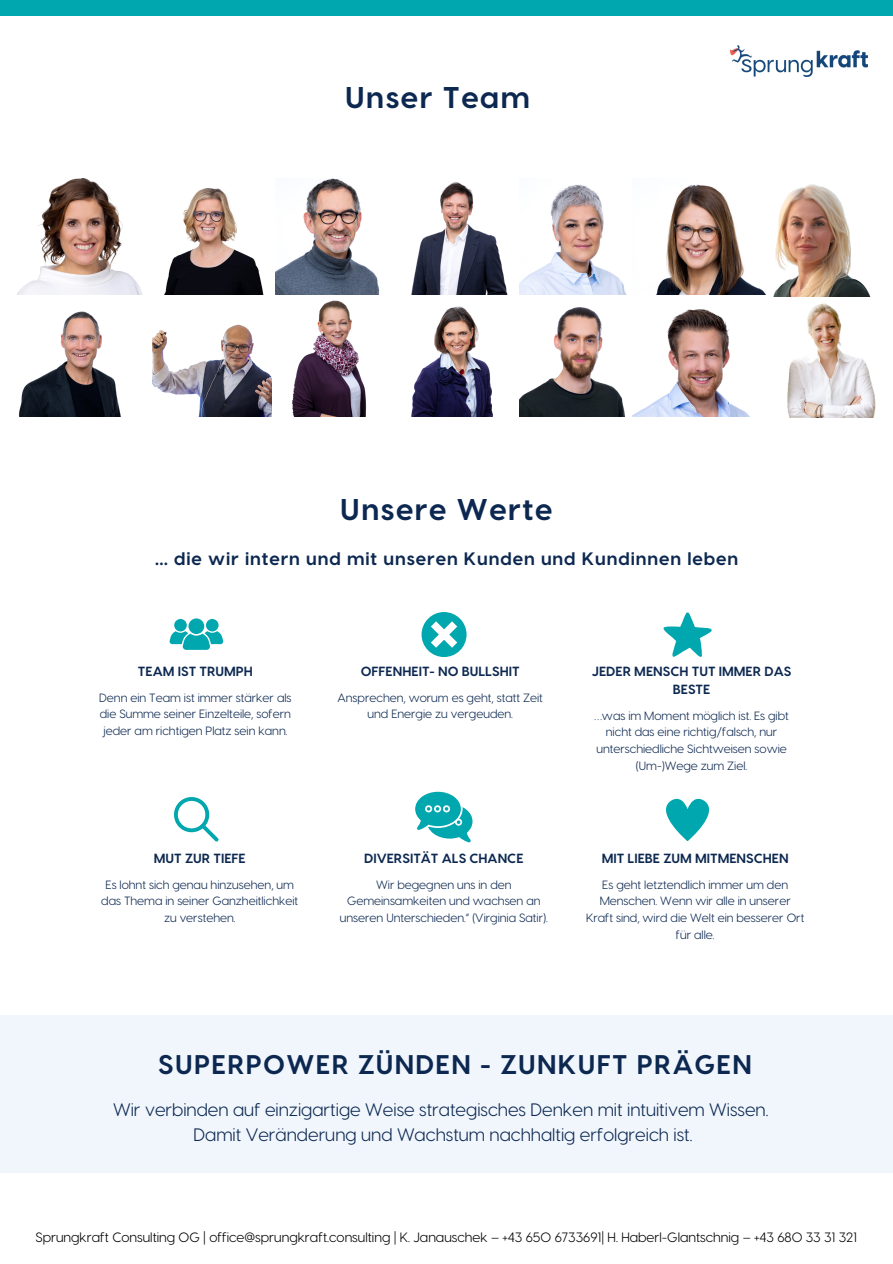
<style>
.page{position:relative;width:893px;height:1264px;background:#fff}
.page>*{position:absolute;margin:0;border:0;box-sizing:border-box;transform-origin:0 0}
.t1{font:700 30px "Visby CF";letter-spacing:.05em;color:#0c2850}
.t2{font:700 27px "Visby CF";letter-spacing:.05em;color:#0c2850}
.t3{font:18px "Visby CF";color:#0c2850}
.t4{font:700 18px "Visby CF";letter-spacing:.05em;color:#0c2850}
.t5{font:13.5px "Visby CF";color:#000}
.t6{font:700 13.35px/18.3px "Visby CF";color:#0c2850;text-align:center}
.t7{font:12px/16.6px "Visby CF";color:#0c2850;text-align:center}
</style>
<div class="page">
<div style="left:0;top:0;width:892px;height:16px;background:#00a7af"></div>
<img style="left:17px;top:178px;width:126px;height:117px">
<img style="left:19px;top:311px;width:102px;height:105px">
<img style="left:164px;top:188px;width:100px;height:107px">
<img style="left:153px;top:324px;width:118px;height:92px">
<img style="left:275px;top:178px;width:105px;height:117px">
<img style="left:292px;top:300px;width:74px;height:116px">
<img style="left:411px;top:181px;width:97px;height:114px">
<img style="left:411px;top:306px;width:82px;height:110px">
<img style="left:520px;top:184px;width:107px;height:111px">
<img style="left:520px;top:307px;width:105px;height:109px">
<img style="left:656px;top:184px;width:101px;height:111px">
<img style="left:632px;top:309px;width:117px;height:107px">
<img style="left:757px;top:184px;width:113px;height:112px">
<img style="left:787px;top:303px;width:88px;height:114px">
<div style="left:0;top:1015px;width:892px;height:157px;background:#f1f6fd"></div>
<div style="left:188px;top:618px;width:16px;height:16px;background:#00a7af;border-radius:50%"></div>
<div style="left:174px;top:619px;width:13px;height:12px;background:#00a7af;border-radius:50%"></div>
<div style="left:206px;top:619px;width:12px;height:12px;background:#00a7af;border-radius:50%"></div>
<svg style="left:169px;top:631px;width:54px;height:19px"></svg>
<div style="left:421px;top:612px;width:45px;height:45px;background:#00a7af;border-radius:50%"></div>
<svg style="left:431px;top:621px;width:26px;height:26px"></svg>
<svg style="left:663px;top:612px;width:48px;height:45px"></svg>
<svg style="left:174px;top:797px;width:44px;height:44px"></svg>
<svg style="left:415px;top:791px;width:57px;height:51px"></svg>
<svg style="left:666px;top:798px;width:44px;height:43px"></svg>
<img style="left:730px;top:46px;width:137px;height:30px">
<p class="t1" style="left:345px;top:77px;width:186px">Unser Team</p>
<p class="t1" style="left:340px;top:489px;width:213px">Unsere Werte</p>
<p class="t4" style="left:155px;top:546px;width:584px">… die wir intern und mit unseren Kunden und Kundinnen leben</p>
<p class="t6" style="left:138px;top:661px;width:116px">TEAM IST TRUMPH</p>
<p class="t7" style="left:99px;top:688px;width:194px;text-align:justify">Denn ein Team ist immer stärker als die Summe seiner Einzelteile, sofern jeder am richtigen Platz sein kann.</p>
<p class="t6" style="left:154px;top:848px;width:93px">MUT ZUR TIEFE</p>
<p class="t7" style="left:101px;top:875px;width:198px">Es lohnt sich genau hinzusehen, um das Thema in seiner Ganzheitlichkeit zu verstehen.</p>
<p class="t6" style="left:361px;top:661px;width:160px">OFFENHEIT- NO BULLSHIT</p>
<p class="t7" style="left:337px;top:688px;width:207px">Ansprechen, worum es geht, statt Zeit und Energie zu vergeuden.</p>
<p class="t6" style="left:364px;top:848px;width:161px">DIVERSITÄT ALS CHANCE</p>
<p class="t7" style="left:340px;top:875px;width:209px">Wir begegnen uns in den<br>Gemeinsamkeiten und wachsen an unseren Unterschieden.“ (Virginia Satir).</p>
<p class="t6" style="left:592px;top:661px;width:201px">JEDER MENSCH TUT IMMER DAS<br>BESTE</p>
<p class="t7" style="left:594px;top:706px;width:196px">…was im Moment möglich ist. Es gibt nicht das eine richtig/falsch, nur unterschiedliche Sichtweisen sowie (Um-)Wege zum Ziel.</p>
<p class="t6" style="left:601px;top:848px;width:188px">MIT LIEBE ZUM MITMENSCHEN</p>
<p class="t7" style="left:586px;top:875px;width:220px">Es geht letztendlich immer um den<br>Menschen. Wenn wir alle in unserer<br>Kraft sind, wird die Welt ein besserer Ort für alle.</p>
<p class="t2" style="left:158px;top:1046px;width:595px">SUPERPOWER ZÜNDEN - ZUNKUFT PRÄGEN</p>
<p class="t3" style="left:113px;top:1098px;width:656px">Wir verbinden auf einzigartige Weise strategisches Denken mit intuitivem Wissen.</p>
<p class="t3" style="left:193px;top:1122px;width:500px">Damit Veränderung und Wachstum nachhaltig erfolgreich ist.</p>
<p class="t5" style="left:35px;top:1228px;width:823px">Sprungkraft Consulting OG | office@sprungkraft.consulting | K. Janauschek – +43 650 6733691| H. Haberl-Glantschnig – +43 680 33 31 321</p>
</div>
